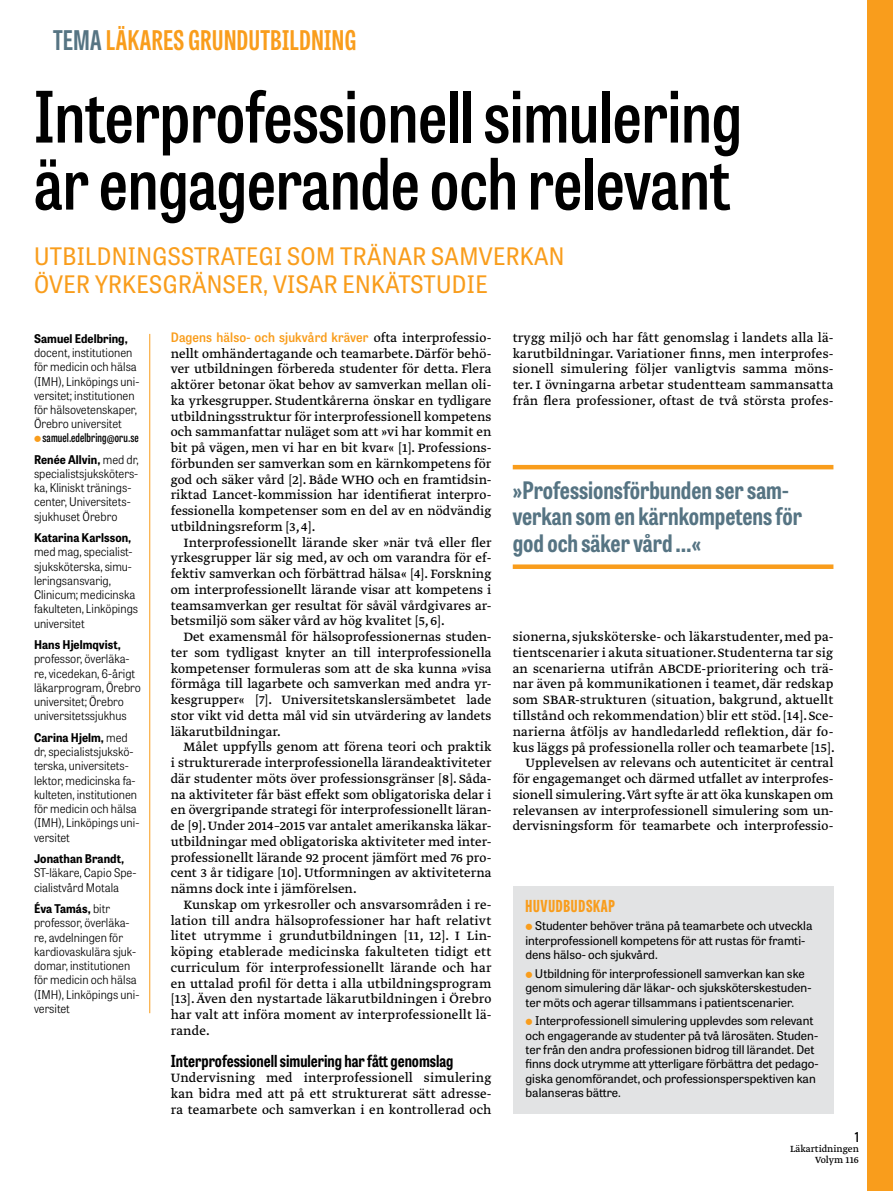
<style>
.page{position:relative;width:893px;height:1191px;background:#fff}
.page>*{position:absolute;margin:0;border:0;box-sizing:border-box;transform-origin:0 0}
.t1{font:600 70.5px/67.1px "Tablet Gothic Condensed";letter-spacing:-.005em;color:#000}
.t2{font:700 27px "Tablet Gothic Compressed";letter-spacing:.02em;color:#f99d1c}
.t3{font:700 24px/26.2px "Tablet Gothic Condensed";color:#567483}
.t4{font:24px/28.5px "Tablet Gothic Narrow";letter-spacing:.015em;color:#f99d1c}
.t5{font:700 16.5px "Tablet Gothic Condensed";color:#000}
.t6{font:800 16.5px "Tablet Gothic Compressed";letter-spacing:.045em;color:#f99d1c}
.t7{font:14.25px/15.8px "Greta Text Pro Regular Min";letter-spacing:.01em;color:#000;text-align:justify}
.t8{font:600 13.5px "Tablet Gothic Condensed";color:#000}
.t9{font:600 13.05px "Tablet Gothic Narrow";letter-spacing:.01em;color:#f99d1c}
.t10{font:300 12px/14.2px "Tablet Gothic Narrow";color:#000}
.t11{font:12px/14.4px "Tablet Gothic";color:#000}
.t12{font:700 12px "Tablet Gothic Narrow";letter-spacing:.005em;color:#000}
.t13{font:600 12px "Tablet Gothic Compressed";letter-spacing:.01em;color:#000}
.t14{font:10.5px/10.5px "Greta Text Pro";color:#000;text-align:right}
.s1{color:#567483}
.s2{font-family:"Greta Text Pro Regular Min";font-weight:400;font-size:14.25px;color:#000}
.s3{font-weight:700}
</style>
<div class="page">
<div style="left:867px;top:0;width:26px;height:1191px;background:#f99d1c"></div>
<hr style="left:149px;top:334px;width:1px;height:679px;background:#f99d1c">
<div style="left:513px;top:886px;width:320px;height:228px;background:#e2e3e4"></div>
<hr style="left:513px;top:465px;width:320px;height:4px;background:#f99d1c">
<div style="left:513px;top:564px;width:320px;height:5px;background:#f99d1c"></div>
<h2 class="t2" style="left:53px;top:22px;width:304px"><span class="s1">TEMA</span> LÄKARES GRUNDUTBILDNING</h2>
<h1 class="t1" style="left:34px;top:81px;width:709px">Interprofessionell simulering är engagerande och relevant</h1>
<h3 class="t4" style="left:34px;top:241px;width:532px">UTBILDNINGSSTRATEGI SOM TRÄNAR SAMVERKAN<br>ÖVER YRKESGRÄNSER, VISAR ENKÄTSTUDIE</h3>
<p class="t7" style="left:513px;top:330px;width:322px">trygg miljö och har fått genomslag i landets alla lä&shy;karutbildningar. Variationer finns, men interprofes&shy;sionell simulering följer vanligtvis samma möns&shy;ter. I övningarna arbetar studentteam sammansatta från flera professioner, oftast de två största profes-</p>
<p class="t9" style="left:171px;top:328px;width:322px">Dagens hälso- och sjukvård kräver <span class="s2">ofta interprofessio-</span></p>
<p class="t7" style="left:171px;top:346px;width:322px">nellt omhändertagande och teamarbete. Därför behö&shy;ver utbildningen förbereda studenter för detta. Flera aktörer betonar ökat behov av samverkan mellan oli&shy;ka yrkesgrupper. Studentkårerna önskar en tydligare utbildningsstruktur för interprofessionell kompetens och sammanfattar nuläget som att »vi har kommit en bit på vägen, men vi har en bit kvar« [1]. Professions&shy;förbunden ser samverkan som en kärnkompetens för god och säker vård [2]. Både WHO och en framtidsin&shy;riktad Lancet-kommission har identifierat interpro&shy;fessionella kompetenser som en del av en nödvändig utbildningsreform [3, 4].</p>
<p class="t7" style="left:171px;top:535px;width:322px;text-indent:13px">Interprofessionellt lärande sker »när två eller fler yrkesgrupper lär sig med, av och om varandra för ef&shy;fektiv samverkan och förbättrad hälsa« [4]. Forskning om interprofessionellt lärande visar att kompetens i teamsamverkan ger resultat för såväl vårdgivares ar&shy;betsmiljö som säker vård av hög kvalitet [5, 6].</p>
<p class="t7" style="left:171px;top:629px;width:322px;text-indent:13px">Det examensmål för hälsoprofessionernas studen&shy;ter som tydligast knyter an till interprofessionella kompetenser formuleras som att de ska kunna »visa förmåga till lagarbete och samverkan med andra yr&shy;kesgrupper« [7]. Universitetskanslersämbetet lade stor vikt vid detta mål vid sin utvärdering av landets läkarutbildningar.</p>
<p class="t7" style="left:171px;top:740px;width:322px;text-indent:13px">Målet uppfylls genom att förena teori och praktik i strukturerade interprofessionella lärandeaktiviteter där studenter möts över professionsgränser [8]. Såda&shy;na aktiviteter får bäst effekt som obligatoriska delar i en övergripande strategi för interprofessionellt läran&shy;de [9]. Under 2014–2015 var antalet amerikanska läkar&shy;utbildningar med obligatoriska aktiviteter med inter&shy;professionellt lärande 92 procent jämfört med 76 pro&shy;cent 3 år tidigare [10]. Utformningen av aktiviteterna nämns dock inte i jämförelsen.</p>
<p class="t7" style="left:171px;top:897px;width:322px;text-indent:13px">Kunskap om yrkesroller och ansvarsområden i re&shy;lation till andra hälsoprofessioner har haft relativt litet utrymme i grundutbildningen [11, 12]. I Lin&shy;köping etablerade medicinska fakulteten tidigt ett curriculum för interprofessionellt lärande och har en uttalad profil för detta i alla utbildningsprogram [13]. Även den nystartade läkarutbildningen i Örebro har valt att införa moment av interprofessionellt lä&shy;rande.</p>
<p class="t5" style="left:171px;top:1049px;width:284px">Interprofessionell simulering har fått genomslag</p>
<p class="t7" style="left:171px;top:1070px;width:322px">Undervisning med interprofessionell simulering kan bidra med att på ett strukturerat sätt adresse&shy;ra teamarbete och samverkan i en kontrollerad och</p>
<p class="t12" style="left:34px;top:330px;width:95px">Samuel Edelbring,</p>
<p class="t10" style="left:34px;top:345px;width:107px">docent, institutionen för medicin och hälsa (IMH), Linköpings uni&shy;versitet; institutionen för hälsovetenskaper,<br>Örebro universitet</p>
<p class="t13" style="left:43px;top:429px;width:98px">samuel.edelbring@oru.se</p>
<p class="t10" style="left:34px;top:452px;width:106px"><span class="s3">Renée Allvin,</span> med dr, specialistsjuksköters&shy;ka, Kliniskt tränings&shy;center, Universitets&shy;sjukhuset Örebro</p>
<p class="t12" style="left:34px;top:529px;width:99px">Katarina Karlsson,</p>
<p class="t10" style="left:34px;top:544px;width:106px">med mag, specialist&shy;sjuksköterska, simu&shy;leringsansvarig,<br>Clinicum; medicinska fakulteten, Linköpings universitet</p>
<p class="t12" style="left:34px;top:636px;width:88px">Hans Hjelmqvist,</p>
<p class="t10" style="left:34px;top:651px;width:109px">professor, överläka&shy;re, vicedekan, 6-årigt läkarprogram, Örebro universitet; Örebro universitetssjukhus</p>
<p class="t10" style="left:34px;top:730px;width:107px"><span class="s3">Carina Hjelm,</span> med dr, specialistsjukskö&shy;terska, universitets&shy;lektor, medicinska fa&shy;kulteten, institutionen för medicin och hälsa (IMH), Linköpings uni&shy;versitet</p>
<p class="t12" style="left:34px;top:850px;width:92px">Jonathan Brandt,</p>
<p class="t10" style="left:34px;top:865px;width:104px">ST-läkare, Capio Spe&shy;cialistvård Motala</p>
<p class="t10" style="left:34px;top:901px;width:107px"><span class="s3">Éva Tamás,</span> bitr professor, överläka&shy;re, avdelningen för kardiovaskulära sjuk&shy;domar, institutionen för medicin och hälsa (IMH), Linköpings uni&shy;versitet</p>
<p class="t6" style="left:525px;top:894px;width:91px">HUVUDBUDSKAP</p>
<h3 class="t3" style="left:513px;top:476px;width:291px">»Professionsförbunden ser sam&shy;verkan som en kärnkompetens för god och säker vård …«</h3>
<p class="t7" style="left:513px;top:629px;width:324px;text-align:right">sionerna, sjuksköterske- och läkarstudenter, med pa&shy;tientscenarier i akuta situationer. Studenterna tar sig an scenarierna utifrån ABCDE-prioritering och trä&shy;nar även på kommunikationen i teamet, där redskap som SBAR-strukturen (situation, bakgrund, aktuellt tillstånd och rekommendation) blir ett stöd. [14]. Sce&shy;narierna åtföljs av handledarledd reflektion, där fo&shy;kus läggs på professionella roller och teamarbete [15].<br>Upplevelsen av relevans och autenticitet är central för engagemanget och därmed utfallet av interprofes&shy;sionell simulering. Vårt syfte är att öka kunskapen om relevansen av interprofessionell simulering som un&shy;dervisningsform för teamarbete och interprofessio-</p>
<p class="t11" style="left:525px;top:918px;width:289px;text-indent:10px">Studenter behöver träna på teamarbete och utveckla interprofessionell kompetens för att rustas för framti&shy;dens hälso- och sjukvård.</p>
<p class="t11" style="left:525px;top:965px;width:287px;text-indent:9px">Utbildning för interprofessionell samverkan kan ske genom simulering där läkar- och sjuksköterskestuden&shy;ter möts och agerar tillsammans i patientscenarier.</p>
<p class="t11" style="left:525px;top:1013px;width:295px;text-indent:10px">Interprofessionell simulering upplevdes som relevant och engagerande av studenter på två lärosäten. Studen&shy;ter från den andra professionen bidrog till lärandet. Det finns dock utrymme att ytterligare förbättra det pedago&shy;giska genomförandet, och professionsperspektiven kan balanseras bättre.</p>
<p class="t8" style="left:855px;top:1127px;width:6px">1</p>
<p class="t14" style="left:790px;top:1144px;width:70px">Läkartidningen<br>Volym 116</p>
</div>
